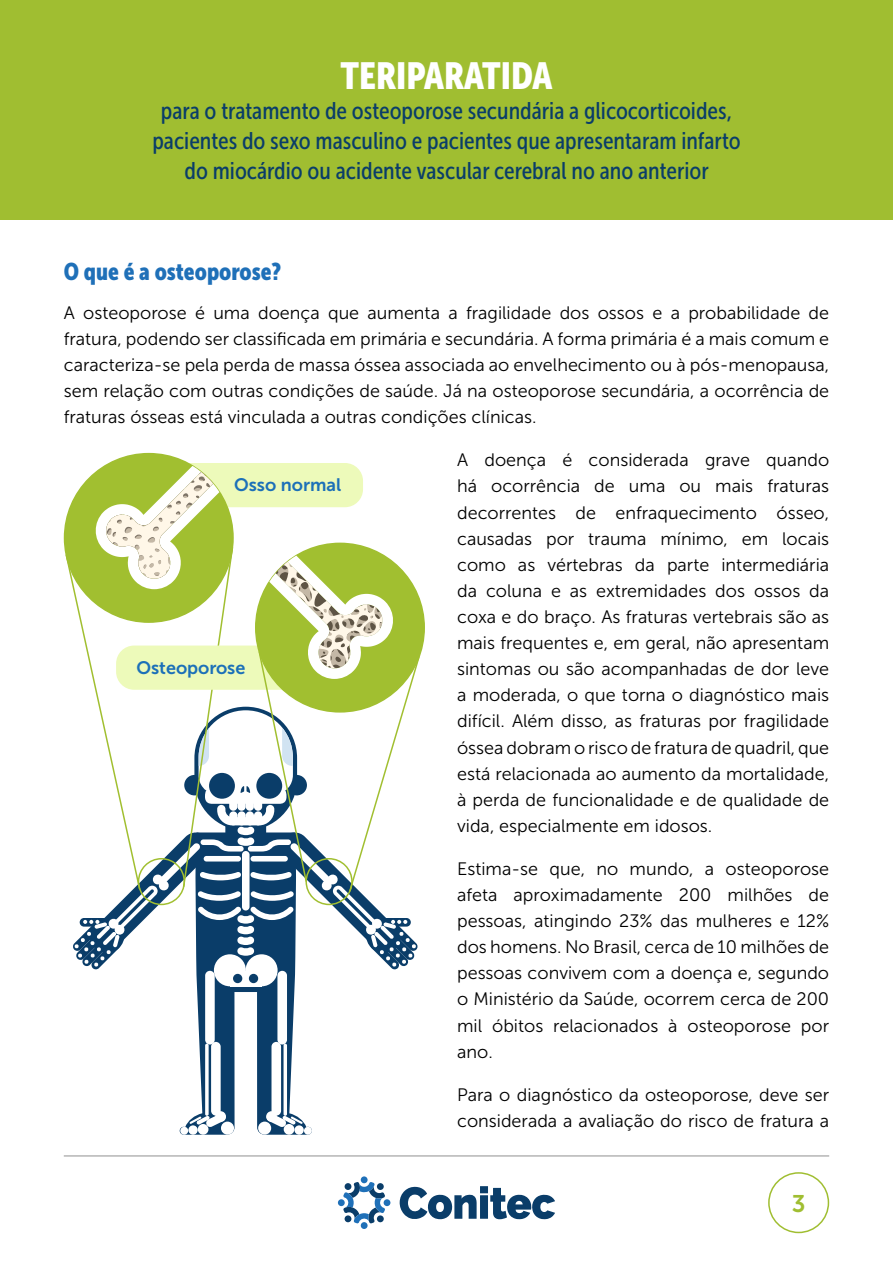
<style>
.page{position:relative;width:893px;height:1263px;background:#fff}
.page>*{position:absolute;margin:0;border:0;box-sizing:border-box;transform-origin:0 0}
.t1{font:37.5px "Museo Sans Cond 900";color:#fff}
.t2{font:24px/30px "Museo Sans Cond 500";color:#0a3d69;text-align:center}
.t3{font:24px "Museo Sans Cond 900";color:#1f70b8}
.t4{font:24px "Museo Sans 700";color:#a0be31}
.t5{font:18px/26.1px "Museo Sans 300";color:#000;text-align:justify}
.t6{font:18px "Museo Sans 700";color:#1c70b8}
</style>
<div class="page">
<hr style="left:64px;top:1155px;width:765px;height:2px;background:#b5b5b5">
<svg style="left:400px;top:1186px;width:155px;height:33px"></svg>
<div style="left:361px;top:1176px;width:7px;height:7px;background:#1f70b8;border-radius:50%"></div>
<div style="left:384px;top:1199px;width:6px;height:7px;background:#1f70b8;border-radius:50%"></div>
<div style="left:338px;top:1199px;width:7px;height:7px;background:#1f70b8;border-radius:50%"></div>
<div style="left:361px;top:1222px;width:7px;height:7px;background:#1f70b8;border-radius:50%"></div>
<svg style="left:343px;top:1182px;width:42px;height:41px"></svg>
<div style="left:768px;top:1172px;width:61px;height:61px;border:2px solid #a0be31;border-radius:50%"></div>
<div style="left:0;top:0;width:892px;height:220px;background:#a0be31"></div>
<svg style="left:64px;top:453px;width:361px;height:682px"></svg>
<h1 class="t1" style="left:341px;top:54px;width:213px">TERIPARATIDA</h1>
<h2 class="t2" style="left:152px;top:95px;width:590px">para o tratamento de osteoporose secundária a glicocorticoides, pacientes do sexo masculino e pacientes que apresentaram infarto do miocárdio ou acidente vascular cerebral no ano anterior</h2>
<h2 class="t3" style="left:64px;top:258px;width:219px">O que é a osteoporose?</h2>
<p class="t5" style="left:64px;top:300px;width:767px">A osteoporose é uma doença que aumenta a fragilidade dos ossos e a probabilidade de fratura, podendo ser classificada em primária e secundária. A forma primária é a mais comum e caracteriza-se pela perda de massa óssea associada ao envelhecimento ou à pós-menopausa, sem relação com outras condições de saúde. Já na osteoporose secundária, a ocorrência de fraturas ósseas está vinculada a outras condições clínicas.</p>
<p class="t6" style="left:234px;top:475px;width:108px">Osso normal</p>
<p class="t6" style="left:136px;top:658px;width:111px">Osteoporose</p>
<p class="t5" style="left:457px;top:447px;width:374px">A doença é considerada grave quando há ocorrência de uma ou mais fraturas decorrentes de enfraquecimento ósseo, causadas por trauma mínimo, em locais como as vértebras da parte intermediária da coluna e as extremidades dos ossos da coxa e do braço. As fraturas vertebrais são as mais frequentes e, em geral, não apresentam sintomas ou são acompanhadas de dor leve a moderada, o que torna o diagnóstico mais difícil. Além disso, as fraturas por fragilidade óssea dobram o risco de fratura de quadril, que está relacionada ao aumento da mortalidade, à perda de funcionalidade e de qualidade de vida, especialmente em idosos.</p>
<p class="t5" style="left:457px;top:856px;width:374px">Estima-se que, no mundo, a osteoporose afeta aproximadamente 200 milhões de pessoas, atingindo 23% das mulheres e 12% dos homens. No Brasil, cerca de 10 milhões de pessoas convivem com a doença e, segundo o Ministério da Saúde, ocorrem cerca de 200 mil óbitos relacionados à osteoporose por ano.</p>
<p class="t5" style="left:457px;top:1082px;width:374px">Para o diagnóstico da osteoporose, deve ser considerada a avaliação do risco de fratura a</p>
<h2 class="t4" style="left:792px;top:1190px;width:15px">3</h2>
</div>
